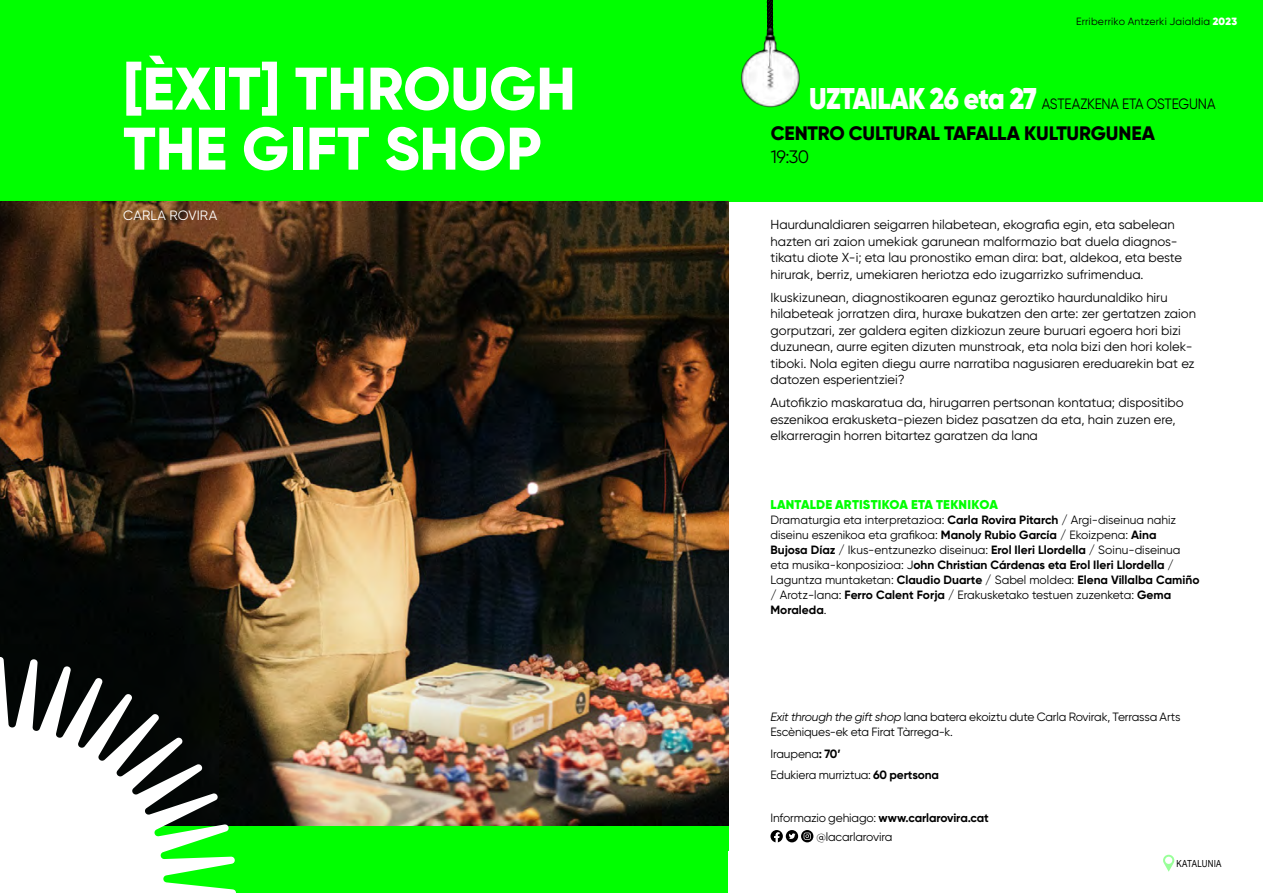
<style>
.page{position:relative;width:1263px;height:893px;background:#fff}
.page>*{position:absolute;margin:0;border:0;box-sizing:border-box;transform-origin:0 0}
.t1{font:800 60px/60px "Gilroy";color:#fff}
.t2{font:800 19.5px "Gilroy";letter-spacing:-.015em;color:#000}
.t3{font:18px "Gilroy";color:#000}
.t4{font:15px "Gilroy";letter-spacing:-.02em;color:#000;scale:.9 1}
.t5{font:13.5px "Gilroy";letter-spacing:.005em;color:#fff}
.t6{font:13.05px/16.5px "Gilroy";color:#000}
.t7{font:900 12.75px "Gilroy";letter-spacing:.015em;color:#0f0}
.t8{font:12px/15px "Gilroy";letter-spacing:-.01em;color:#000}
.t9{font:10.5px "Gilroy";letter-spacing:.02em;color:#000}
.t10{font:9.75px "Arial Narrow";letter-spacing:.025em;color:#000}
.s1{font-weight:900;color:#fff}
.s2{font-weight:900;font-size:30px;color:#fff}
.s3{font-weight:700}
.s4{font-style:italic}
</style>
<div class="page">
<div style="left:0;top:0;width:1263px;height:202px;background:#0f0"></div>
<img style="left:0;top:202px;width:728px;height:623px">
<div style="left:0;top:843px;width:728px;height:50px;background:#0f0"></div>
<svg style="left:770px;top:830px;width:13px;height:12px"></svg>
<div style="left:786px;top:830px;width:12px;height:12px;background:#000;border-radius:50%"></div>
<svg style="left:789px;top:833px;width:6px;height:6px"></svg>
<svg style="left:801px;top:830px;width:12px;height:12px"></svg>
<svg style="left:804px;top:833px;width:7px;height:7px"></svg>
<svg style="left:767px;top:0;width:6px;height:26px"></svg>
<img style="left:741px;top:26px;width:59px;height:82px">
<svg style="left:0;top:656px;width:237px;height:237px"></svg>
<svg style="left:1163px;top:855px;width:11px;height:17px"></svg>
<h1 class="t1" style="left:123px;top:58px;width:454px">[ÈXIT] THROUGH<br>THE GIFT SHOP</h1>
<p class="t5" style="left:123px;top:207px;width:95px">CARLA ROVIRA</p>
<p class="t9" style="left:1076px;top:15px;width:163px">Erriberriko Antzerki Jaialdia <span class="s1">2023</span></p>
<p class="t4" style="left:809px;top:95px;width:453px"><span class="s2">UZTAILAK 26 eta 27</span> ASTEAZKENA ETA OSTEGUNA</p>
<h2 class="t2" style="left:771px;top:121px;width:386px">CENTRO CULTURAL TAFALLA KULTURGUNEA</h2>
<h3 class="t3" style="left:771px;top:145px;width:40px">19:30</h3>
<p class="t6" style="left:770px;top:216px;width:413px">Haurdunaldiaren seigarren hilabetean, ekografia egin, eta sabelean hazten ari zaion umekiak garunean malformazio bat duela diagnos&shy;tikatu diote X-i; eta lau pronostiko eman dira: bat, aldekoa, eta beste hirurak, berriz, umekiaren heriotza edo izugarrizko sufrimendua.</p>
<p class="t6" style="left:770px;top:289px;width:427px">Ikuskizunean, diagnostikoaren egunaz geroztiko haurdunaldiko hiru hilabeteak jorratzen dira, huraxe bukatzen den arte: zer gertatzen zaion gorputzari, zer galdera egiten dizkiozun zeure buruari egoera hori bizi duzunean, aurre egiten dizuten munstroak, eta nola bizi den hori kolek&shy;tiboki. Nola egiten diegu aurre narratiba nagusiaren ereduarekin bat ez datozen esperientziei?</p>
<p class="t6" style="left:770px;top:394px;width:415px">Autofikzio maskaratua da, hirugarren pertsonan kontatua; dispositibo eszenikoa erakusketa-piezen bidez pasatzen da eta, hain zuzen ere, elkarreragin horren bitartez garatzen da lana</p>
<p class="t7" style="left:770px;top:496px;width:229px">LANTALDE ARTISTIKOA ETA TEKNIKOA</p>
<p class="t8" style="left:770px;top:512px;width:430px">Dramaturgia eta interpretazioa: <span class="s3">Carla Rovira Pitarch</span> / Argi-diseinua nahiz diseinu eszenikoa eta grafikoa: <span class="s3">Manoly Rubio García</span> / Ekoizpena: <span class="s3">Aina<br>Bujosa Díaz</span> / Ikus-entzunezko diseinua: <span class="s3">Erol Ileri Llordella</span> / Soinu-diseinua eta musika-konposizioa: J<span class="s3">ohn Christian Cárdenas eta Erol Ileri Llordella</span> / Laguntza muntaketan: <span class="s3">Claudio Duarte</span> / Sabel moldea: <span class="s3">Elena Villalba Camiño </span>/ Arotz-lana: <span class="s3">Ferro Calent Forja</span> / Erakusketako testuen zuzenketa: <span class="s3">Gema Moraleda</span>.</p>
<p class="t8" style="left:770px;top:709px;width:411px"><span class="s4">Exit through the gift shop</span> lana batera ekoiztu dute Carla Rovirak, Terrassa Arts<br>Escèniques-ek eta Firat Tàrrega-k.</p>
<p class="t8" style="left:770px;top:742px;width:170px;line-height:21.3px">Iraupena<span class="s3">: 70’<br></span>Edukiera murriztua: <span class="s3">60 pertsona</span></p>
<p class="t8" style="left:816px;top:808px;width:174px;line-height:19.2px;text-indent:-46px">Informazio gehiago: <span class="s3">www.carlarovira.cat </span>@lacarlarovira</p>
<p class="t10" style="left:1176px;top:856px;width:47px">KATALUNIA</p>
</div>
